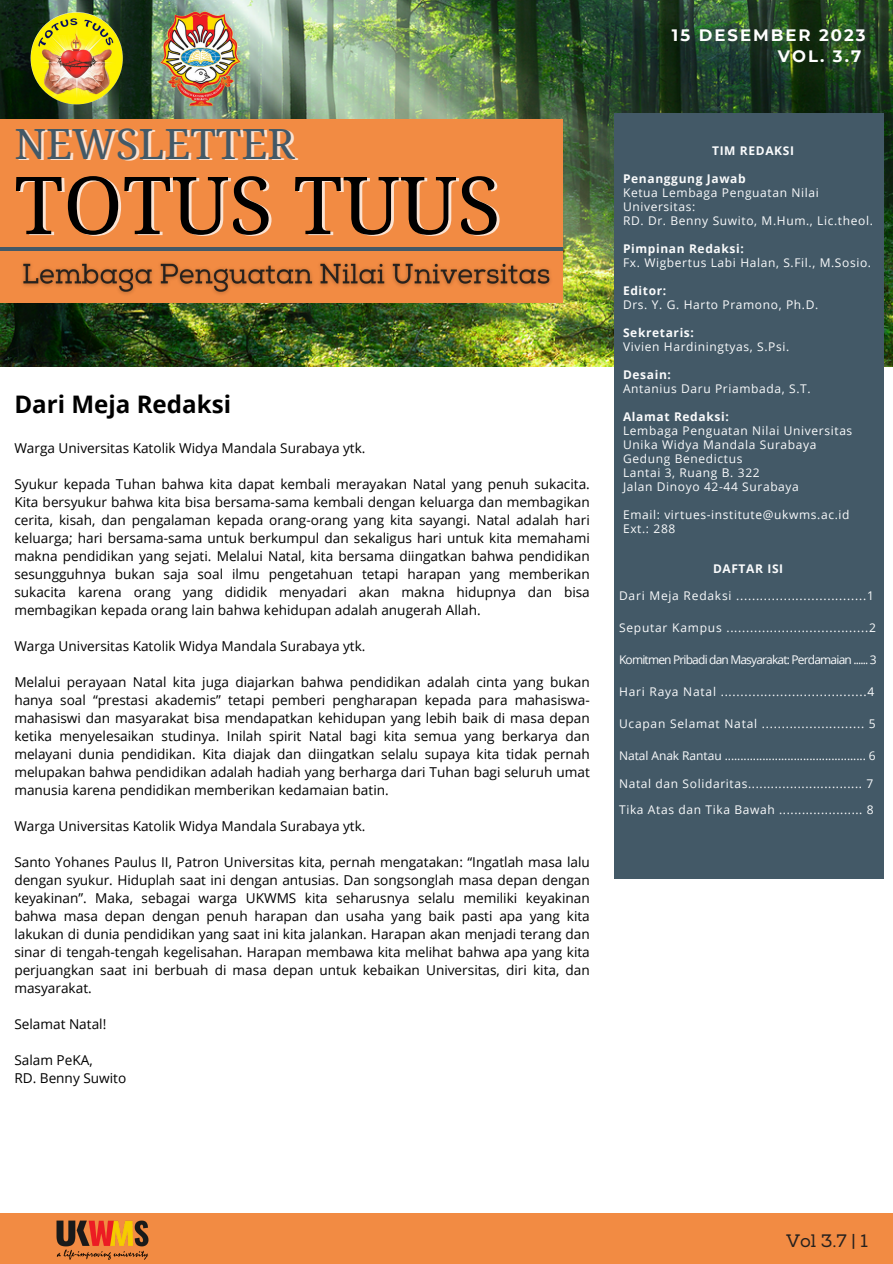
<style>
.page{position:relative;width:893px;height:1264px;background:#fff}
.page>*{position:absolute;margin:0;border:0;box-sizing:border-box;transform-origin:0 0}
.t1{font:79.95px "Noto Serif";color:#000}
.t2{font:41.7px "Noto Serif";color:#435967}
.t3{font:700 24.15px "Open Sans";color:#000}
.t4{font:18px "Nexa Slab";color:#26211e}
.t5{font:700 16.5px "Montserrat";letter-spacing:.12em;color:#fff}
.t6{font:13.65px/18px "Open Sans";color:#000;text-align:justify}
.t7{font:12px/14px "Open Sans";letter-spacing:.055em;color:#fafbfc}
.t8{font:700 12px "Open Sans";letter-spacing:.05em;color:#fafbfc}
.t9{font:12px "Open Sans";letter-spacing:-.005em;color:#fafbfc}
.t10{font:12px "Open Sans";letter-spacing:-.07em;color:#fafbfc}
</style>
<div class="page">
<div style="left:0;top:1213px;width:892px;height:50px;background:#f28b43"></div>
<img style="left:0;top:0;width:892px;height:366px">
<div style="left:0;top:119px;width:563px;height:183px;background:#f28b43"></div>
<hr style="left:0;top:247px;width:563px;height:4px;background:#435967">
<img style="left:31px;top:12px;width:92px;height:92px;border-radius:50%">
<img style="left:145px;top:3px;width:111px;height:110px">
<img style="left:56px;top:1220px;width:93px;height:40px">
<img style="left:22px;top:262px;width:529px;height:33px">
<div style="left:613px;top:113px;width:270px;height:765px;background:#435967"></div>
<p class="t2" style="left:14px;top:114px;width:282px">NEWSLETTER</p>
<p class="t1" style="left:14px;top:149px;width:487px">TOTUS TUUS</p>
<p class="t3" style="left:14px;top:387px;width:218px">Dari Meja Redaksi</p>
<p class="t6" style="left:14px;top:439px;width:352px">Warga Universitas Katolik Widya Mandala Surabaya ytk.</p>
<p class="t6" style="left:14px;top:475px;width:577px">Syukur kepada Tuhan bahwa kita dapat kembali merayakan Natal yang penuh sukacita.<br>Kita bersyukur bahwa kita bisa bersama-sama kembali dengan keluarga dan membagikan cerita, kisah, dan pengalaman kepada orang-orang yang kita sayangi. Natal adalah hari keluarga; hari bersama-sama untuk berkumpul dan sekaligus hari untuk kita memahami makna pendidikan yang sejati. Melalui Natal, kita bersama diingatkan bahwa pendidikan sesungguhnya bukan saja soal ilmu pengetahuan tetapi harapan yang memberikan sukacita karena orang yang dididik menyadari akan makna hidupnya dan bisa membagikan kepada orang lain bahwa kehidupan adalah anugerah Allah.</p>
<p class="t6" style="left:14px;top:637px;width:352px">Warga Universitas Katolik Widya Mandala Surabaya ytk.</p>
<p class="t6" style="left:14px;top:673px;width:577px">Melalui perayaan Natal kita juga diajarkan bahwa pendidikan adalah cinta yang bukan hanya soal “prestasi akademis” tetapi pemberi pengharapan kepada para mahasiswa&shy;mahasiswi dan masyarakat bisa mendapatkan kehidupan yang lebih baik di masa depan ketika menyelesaikan studinya. Inilah spirit Natal bagi kita semua yang berkarya dan melayani dunia pendidikan. Kita diajak dan diingatkan selalu supaya kita tidak pernah melupakan bahwa pendidikan adalah hadiah yang berharga dari Tuhan bagi seluruh umat manusia karena pendidikan memberikan kedamaian batin.</p>
<p class="t6" style="left:14px;top:817px;width:352px">Warga Universitas Katolik Widya Mandala Surabaya ytk.</p>
<p class="t6" style="left:14px;top:853px;width:577px">Santo Yohanes Paulus II, Patron Universitas kita, pernah mengatakan: “Ingatlah masa lalu dengan syukur. Hiduplah saat ini dengan antusias. Dan songsonglah masa depan dengan keyakinan”. Maka, sebagai warga UKWMS kita seharusnya selalu memiliki keyakinan bahwa masa depan dengan penuh harapan dan usaha yang baik pasti apa yang kita lakukan di dunia pendidikan yang saat ini kita jalankan. Harapan akan menjadi terang dan sinar di tengah-tengah kegelisahan. Harapan membawa kita melihat bahwa apa yang kita perjuangkan saat ini berbuah di masa depan untuk kebaikan Universitas, diri kita, dan masyarakat.</p>
<p class="t6" style="left:14px;top:1015px;width:93px">Selamat Natal!</p>
<p class="t6" style="left:14px;top:1051px;width:80px">Salam PeKA,</p>
<p class="t6" style="left:14px;top:1069px;width:113px">RD. Benny Suwito</p>
<p class="t5" style="left:672px;top:25px;width:195px">15 DESEMBER 2023</p>
<p class="t5" style="left:777px;top:46px;width:85px">VOL. 3.7</p>
<p class="t8" style="left:712px;top:142px;width:83px">TIM REDAKSI</p>
<p class="t8" style="left:623px;top:170px;width:124px">Penanggung Jawab</p>
<p class="t7" style="left:623px;top:185px;width:197px">Ketua Lembaga Penguatan Nilai<br>Universitas:</p>
<p class="t7" style="left:623px;top:213px;width:251px">RD. Dr. Benny Suwito, M.Hum., Lic.theol.</p>
<p class="t8" style="left:623px;top:240px;width:122px">Pimpinan Redaksi:</p>
<p class="t7" style="left:623px;top:255px;width:249px">Fx. Wigbertus Labi Halan, S.Fil., M.Sosio.</p>
<p class="t8" style="left:623px;top:282px;width:45px">Editor:</p>
<p class="t7" style="left:623px;top:297px;width:197px">Drs. Y. G. Harto Pramono, Ph.D.</p>
<p class="t8" style="left:623px;top:324px;width:72px">Sekretaris:</p>
<p class="t7" style="left:623px;top:339px;width:168px">Vivien Hardiningtyas, S.Psi.</p>
<p class="t8" style="left:623px;top:366px;width:49px">Desain:</p>
<p class="t7" style="left:623px;top:381px;width:189px">Antanius Daru Priambada, S.T.</p>
<p class="t8" style="left:623px;top:408px;width:107px">Alamat Redaksi:</p>
<p class="t7" style="left:623px;top:423px;width:231px">Lembaga Penguatan Nilai Universitas</p>
<p class="t7" style="left:623px;top:437px;width:195px">Unika Widya Mandala Surabaya</p>
<p class="t7" style="left:623px;top:451px;width:121px">Gedung Benedictus</p>
<p class="t7" style="left:623px;top:465px;width:138px">Lantai 3, Ruang B. 322</p>
<p class="t7" style="left:623px;top:479px;width:177px">Jalan Dinoyo 42-44 Surabaya</p>
<p class="t7" style="left:623px;top:507px;width:228px">Email: virtues-institute@ukwms.ac.id</p>
<p class="t7" style="left:623px;top:521px;width:54px">Ext.: 288</p>
<p class="t8" style="left:713px;top:560px;width:72px">DAFTAR ISI</p>
<p class="t7" style="left:619px;top:588px;width:256px">Dari Meja Redaksi .................................1</p>
<p class="t7" style="left:619px;top:620px;width:258px">Seputar Kampus ....................................2</p>
<p class="t10" style="left:619px;top:651px;width:259px">Komitmen Pribadi dan Masyarakat: Perdamaian ...... 3</p>
<p class="t7" style="left:619px;top:684px;width:257px">Hari Raya Natal .....................................4</p>
<p class="t7" style="left:619px;top:716px;width:258px">Ucapan Selamat Natal .......................... 5</p>
<p class="t9" style="left:619px;top:747px;width:258px">Natal Anak Rantau ............................................. 6</p>
<p class="t7" style="left:619px;top:776px;width:256px">Natal dan Solidaritas.............................. 7</p>
<p class="t7" style="left:619px;top:802px;width:256px">Tika Atas dan Tika Bawah ...................... 8</p>
<p class="t4" style="left:786px;top:1230px;width:84px">Vol 3.7 | 1</p>
</div>
